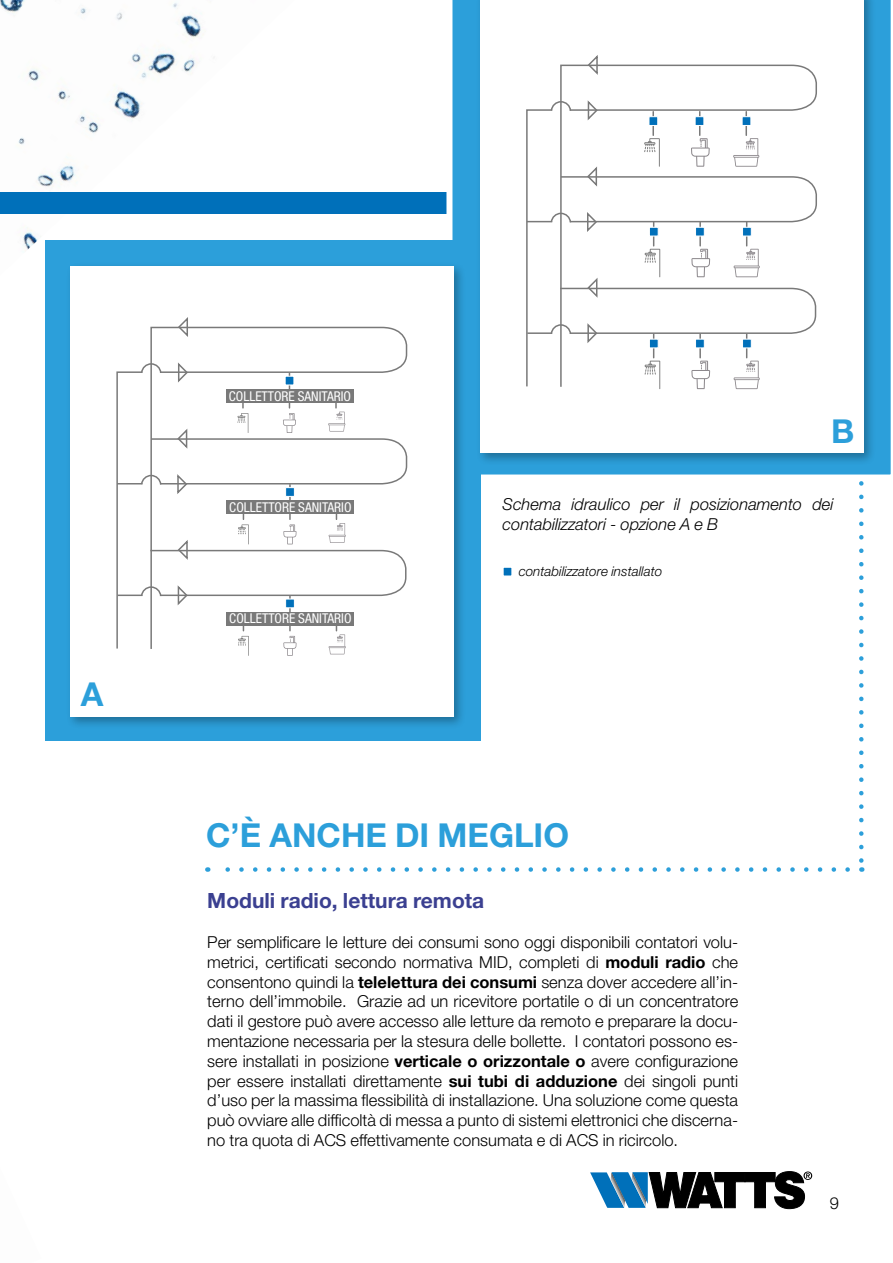
<style>
.page{position:relative;width:893px;height:1263px;background:#fff}
.page>*{position:absolute;margin:0;border:0;box-sizing:border-box;transform-origin:0 0}
.t1{font:700 33px "Helvetica Neue LT Std";color:#2c9fda}
.t2{font:700 21px "Helvetica Neue LT Std";color:#3b4091}
.t3{font:300 16.5px/19.8px "Helvetica Neue LT Std";color:#000;text-align:justify}
.t4{font:italic 300 16.5px/19.8px "Helvetica Neue LT Std";color:#000}
.t5{font:condensed 13.5px "Helvetica Neue LT Std";color:#fff}
.t6{font:italic 300 13.5px "Helvetica Neue LT Std";color:#000}
.s1{font-weight:700}
</style>
<div class="page">
<img style="left:0;top:0;width:295px;height:251px">
<svg style="left:590px;top:1171px;width:222px;height:38px"></svg>
<div style="left:0;top:193px;width:893px;height:21px;background:#0070ba"></div>
<svg style="left:446px;top:0;width:447px;height:480px"></svg>
<div style="left:45px;top:240px;width:435px;height:501px;background:#2c9fda"></div>
<svg style="left:225px;top:867px;width:623px;height:5px"></svg>
<svg style="left:859px;top:483px;width:4px;height:389px"></svg>
<div style="left:66px;top:262px;width:400px;height:467px;background:#000;opacity:.3"></div>
<div style="left:70px;top:266px;width:383px;height:450px;background:#fff"></div>
<svg style="left:179px;top:317px;width:9px;height:9px"></svg>
<svg style="left:150px;top:326px;width:258px;height:35px"></svg>
<svg style="left:116px;top:361px;width:292px;height:295px"></svg>
<div style="left:285px;top:376px;width:9px;height:9px;background:#0070ba"></div>
<div style="left:476px;top:0;width:401px;height:466px;background:#000;opacity:.3"></div>
<div style="left:480px;top:0;width:383px;height:453px;background:#fff"></div>
<svg style="left:588px;top:55px;width:10px;height:9px"></svg>
<svg style="left:560px;top:64px;width:257px;height:35px"></svg>
<svg style="left:526px;top:99px;width:291px;height:290px"></svg>
<div style="left:649px;top:339px;width:10px;height:9px;background:#0070ba;border:1px solid #fff"></div>
<div style="left:695px;top:339px;width:10px;height:9px;background:#0070ba;border:1px solid #fff"></div>
<div style="left:742px;top:339px;width:10px;height:9px;background:#0070ba;border:1px solid #fff"></div>
<div style="left:503px;top:567px;width:9px;height:9px;background:#0070ba;border:1px solid #fff"></div>
<h1 class="t1" style="left:81px;top:674px;width:24px">A</h1>
<p class="t5" style="left:229px;top:388px;width:124px">COLLETTORE SANITARIO</p>
<p class="t5" style="left:229px;top:499px;width:124px">COLLETTORE SANITARIO</p>
<p class="t5" style="left:229px;top:611px;width:124px">COLLETTORE SANITARIO</p>
<h1 class="t1" style="left:831px;top:411px;width:25px">B</h1>
<p class="t4" style="left:503px;top:494px;width:332px">Schema idraulico per il posizionamento dei contabilizzatori - opzione A e B</p>
<p class="t6" style="left:519px;top:563px;width:145px">contabilizzatore installato</p>
<h1 class="t1" style="left:206px;top:814px;width:364px">C’È ANCHE DI MEGLIO</h1>
<p class="t2" style="left:207px;top:888px;width:278px">Moduli radio, lettura remota</p>
<p class="t3" style="left:207px;top:932px;width:532px">Per semplificare le letture dei consumi sono oggi disponibili contatori volu&shy;metrici, certificati secondo normativa MID, completi di <span class="s1">moduli radio</span> che consentono quindi la <span class="s1">telelettura dei consumi</span> senza dover accedere all’in&shy;terno dell’immobile. Grazie ad un ricevitore portatile o di un concentratore dati il gestore può avere accesso alle letture da remoto e preparare la docu&shy;mentazione necessaria per la stesura delle bollette. I contatori possono es&shy;sere installati in posizione <span class="s1">verticale o orizzontale o</span> avere configurazione per essere installati direttamente <span class="s1">sui tubi di adduzione</span> dei singoli punti d’uso per la massima flessibilità di installazione. Una soluzione come questa può ovviare alle difficoltà di messa a punto di sistemi elettronici che discerna&shy;no tra quota di ACS effettivamente consumata e di ACS in ricircolo.</p>
<p class="t3" style="left:830px;top:1193px;width:11px">9</p>
</div>
